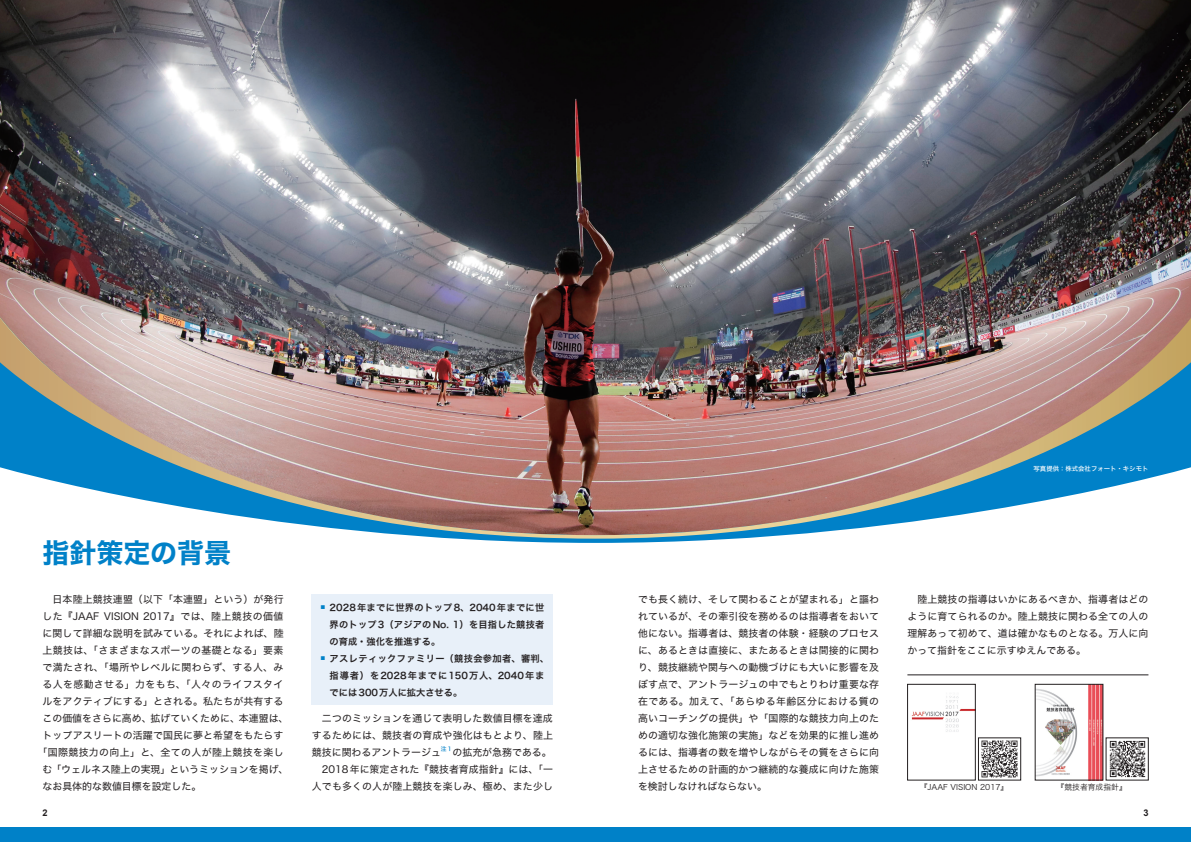
<style>
.page{position:relative;width:1191px;height:842px;background:#fff}
.page>*{position:absolute;margin:0;border:0;box-sizing:border-box;transform-origin:0 0}
.t1{font:26.9px "Hira Kaku Std N W7";color:#0081c8}
.t2{font:9.9px/17px "Hira Kaku Std N W4";letter-spacing:.015em;color:#231f20;text-align:justify}
.t3{font:9.9px "Hira Kaku Std N W4";letter-spacing:.035em;color:#231f20}
.t4{font:9.9px "Hira Kaku Std N W4";letter-spacing:.04em;color:#231f20}
.t5{font:9.2px/17px "Hira Kaku Std N W6";letter-spacing:.035em;color:#231f20;text-align:justify}
.t6{font:700 9.2px "Arial";color:#231f20}
.t7{font:7.8px "Hira Kaku Std N W3";color:#231f20}
.t8{font:6.4px "Hira Kaku Std N W5";color:#fff}
.t9{font:5.8px "Hira Kaku Std N W5";color:#0081c8}
</style>
<div class="page">
<img style="left:0;top:0;width:1191px;height:309px">
<img style="left:0;top:309px;width:1191px;height:234px">
<img style="left:0;top:318px;width:1191px;height:221px">
<div style="left:312px;top:594px;width:241px;height:110px;background:#e8f0f9"></div>
<div style="left:0;top:828px;width:1191px;height:14px;background:#0081c8"></div>
<hr style="left:907px;top:675px;width:241px;height:1px;background:#231f20">
<img style="left:1037px;top:686px;width:64px;height:92px">
<img style="left:911px;top:696px;width:62px;height:36px">
<div style="left:907px;top:684px;width:68px;height:96px;border:1px solid #231f20"></div>
<img style="left:981px;top:740px;width:37px;height:38px">
<img style="left:1109px;top:740px;width:37px;height:38px">
<h1 class="t1" style="left:43px;top:532px;width:190px">指針策定の背景</h1>
<p class="t2" style="left:43px;top:590px;width:243px">　日本陸上競技連盟（以下「本連盟」という）が発行</p>
<p class="t2" style="left:43px;top:607px;width:242px">した『JAAF VISION 2017』では、陸上競技の価値</p>
<p class="t2" style="left:43px;top:624px;width:243px">に関して詳細な説明を試みている。それによれば、陸</p>
<p class="t3" style="left:43px;top:642px;width:242px">上競技は、「さまざまなスポーツの基礎となる」要素</p>
<p class="t4" style="left:43px;top:659px;width:242px">で満たされ、「場所やレベルに関わらず、する人、み</p>
<p class="t3" style="left:43px;top:676px;width:242px">る人を感動させる」力をもち、「人々のライフスタイ</p>
<p class="t2" style="left:43px;top:692px;width:242px">ルをアクティブにする」とされる。私たちが共有する</p>
<p class="t2" style="left:43px;top:709px;width:247px">この価値をさらに高め、拡げていくために、本連盟は、</p>
<p class="t2" style="left:43px;top:726px;width:242px">トップアスリートの活躍で国民に夢と希望をもたらす</p>
<p class="t3" style="left:38px;top:744px;width:247px">「国際競技力の向上」と、全ての人が陸上競技を楽し</p>
<p class="t2" style="left:43px;top:760px;width:247px">む「ウェルネス陸上の実現」というミッションを掲げ、</p>
<p class="t2" style="left:43px;top:777px;width:160px">なお具体的な数値目標を設定した。</p>
<p class="t5" style="left:330px;top:599px;width:216px;text-indent:-9px"><sup>■</sup> 2028年までに世界のトップ8、2040年までに世界のトップ3（アジアのNo. 1）を目指した競技者の育成・強化を推進する。</p>
<p class="t5" style="left:330px;top:650px;width:221px;text-align:left;text-indent:-9px"><sup>■</sup> アスレティックファミリー（競技会参加者、審判、指導者）を2028年までに150万人、2040年までには300万人に拡大させる。</p>
<p class="t2" style="left:312px;top:709px;width:243px">　二つのミッションを通じて表明した数値目標を達成するためには、競技者の育成や強化はもとより、陸上競技に関わるアントラージュ</p>
<p class="t9" style="left:441px;top:744px;width:13px">注１</p>
<p class="t2" style="left:312px;top:743px;width:243px;text-align:left;text-indent:141px">の拡充が急務である。　2018年に策定された『競技者育成指針』には、「一人でも多くの人が陸上競技を楽しみ、極め、また少し</p>
<p class="t8" style="left:1033px;top:463px;width:116px">写真提供：株式会社フォート・キシモト</p>
<p class="t2" style="left:638px;top:590px;width:243px">でも長く続け、そして関わることが望まれる」と謳われているが、その牽引役を務めるのは指導者をおいて他にない。指導者は、競技者の体験・経験のプロセスに、あるときは直接に、またあるときは間接的に関わり、競技継続や関与への動機づけにも大いに影響を及ぼす点で、アントラージュの中でもとりわけ重要な存在である。加えて、「あらゆる年齢区分における質の高いコーチングの提供」や「国際的な競技力向上のための適切な強化施策の実施」などを効果的に推し進めるには、指導者の数を増やしながらその質をさらに向上させるための計画的かつ継続的な養成に向けた施策を検討しなければならない。</p>
<p class="t2" style="left:907px;top:590px;width:243px">　陸上競技の指導はいかにあるべきか、指導者はどのように育てられるのか。陸上競技に関わる全ての人の理解あって初めて、道は確かなものとなる。万人に向かって指針をここに示すゆえんである。</p>
<p class="t7" style="left:920px;top:781px;width:90px">『JAAF VISION 2017』</p>
<p class="t7" style="left:1056px;top:781px;width:72px">『競技者育成指針』</p>
<p class="t6" style="left:43px;top:806px;width:7px">2</p>
<p class="t6" style="left:1143px;top:806px;width:7px">3</p>
</div>
